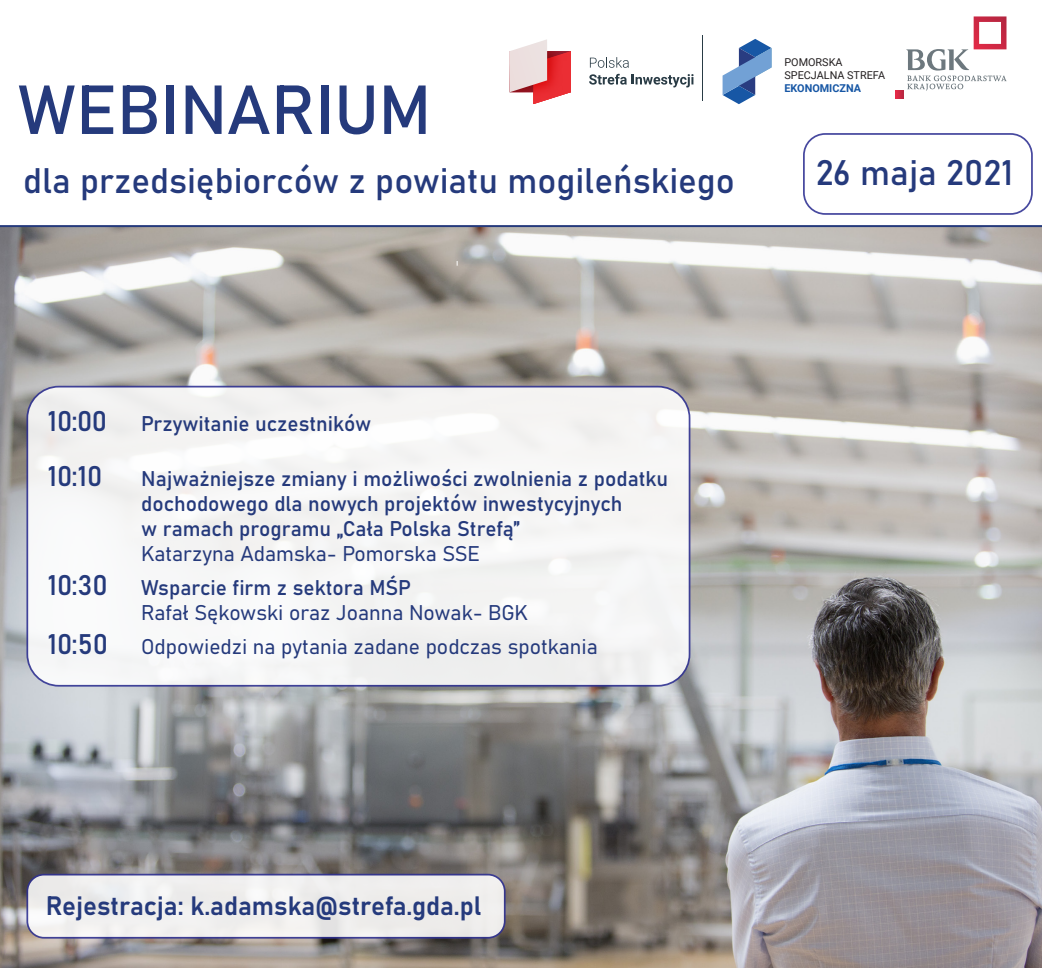
<style>
.page{position:relative;width:1042px;height:968px;background:#fff}
.page>*{position:absolute;margin:0;border:0;box-sizing:border-box;transform-origin:0 0}
.t1{font:68.25px "Bahnschrift";color:#253a7c}
.t2{font:35px "Bahnschrift";color:#253a7c}
.t3{font:28px "Bahnschrift";color:#253a7c}
.t4{font:26.25px "Bahnschrift";color:#253a7c}
.t5{font:21px/25.2px "Bahnschrift";color:#253a7c}
.t6{font:10.85px/13px "Roboto";color:#231f20}
.t7{font:700 10.85px "Roboto";color:#1757a5}
</style>
<div class="page">
<img style="left:0;top:227px;width:1042px;height:741px">
<div style="left:27px;top:387px;width:662px;height:299px;background:#f5f5f4;border-radius:32px"></div>
<div style="left:26px;top:386px;width:664px;height:300px;border:2px solid #2e3092;border-radius:32px"></div>
<div style="left:27px;top:874px;width:478px;height:64px;background:#efeeed;border-radius:17px"></div>
<div style="left:26px;top:874px;width:480px;height:64px;border:2px solid #2e3092;border-radius:17px"></div>
<svg style="left:0;top:225px;width:1042px;height:2px;background:#304482"></svg>
<svg style="left:896px;top:16px;width:110px;height:83px"></svg>
<svg style="left:590px;top:57px;width:39px;height:11px"></svg>
<svg style="left:589px;top:74px;width:104px;height:13px"></svg>
<svg style="left:509px;top:39px;width:62px;height:65px"></svg>
<hr style="left:702px;top:35px;width:1px;height:66px;background:#293b45">
<svg style="left:722px;top:39px;width:49px;height:65px"></svg>
<div style="left:803px;top:133px;width:230px;height:82px;border:2px solid #2e3092;border-radius:21px"></div>
<h1 class="t1" style="left:18px;top:58px;width:415px">WEBINARIUM</h1>
<p class="t6" style="left:784px;top:56px;width:102px">POMORSKA<br>SPECJALNA STREFA</p>
<p class="t7" style="left:784px;top:81px;width:78px">EKONOMICZNA</p>
<h2 class="t2" style="left:23px;top:154px;width:713px">dla przedsiębiorców z powiatu mogileńskiego</h2>
<h2 class="t2" style="left:815px;top:147px;width:199px">26 maja 2021</h2>
<h3 class="t3" style="left:48px;top:400px;width:61px">10:00</h3>
<p class="t5" style="left:141px;top:410px;width:231px">Przywitanie uczestników</p>
<h3 class="t3" style="left:48px;top:455px;width:56px">10:10</h3>
<p class="t5" style="left:141px;top:464px;width:528px">Najważniejsze zmiany i możliwości zwolnienia z podatku dochodowego dla nowych projektów inwestycyjnych<br>w ramach programu „Cała Polska Strefą”<br>Katarzyna Adamska- Pomorska SSE</p>
<h3 class="t3" style="left:48px;top:564px;width:61px">10:30</h3>
<p class="t5" style="left:141px;top:573px;width:388px">Wsparcie firm z sektora MŚP<br>Rafał Sękowski oraz Joanna Nowak- BGK</p>
<h3 class="t3" style="left:48px;top:623px;width:62px">10:50</h3>
<p class="t5" style="left:141px;top:632px;width:458px">Odpowiedzi na pytania zadane podczas spotkania</p>
<p class="t4" style="left:46px;top:886px;width:437px">Rejestracja: k.adamska@strefa.gda.pl</p>
</div>
